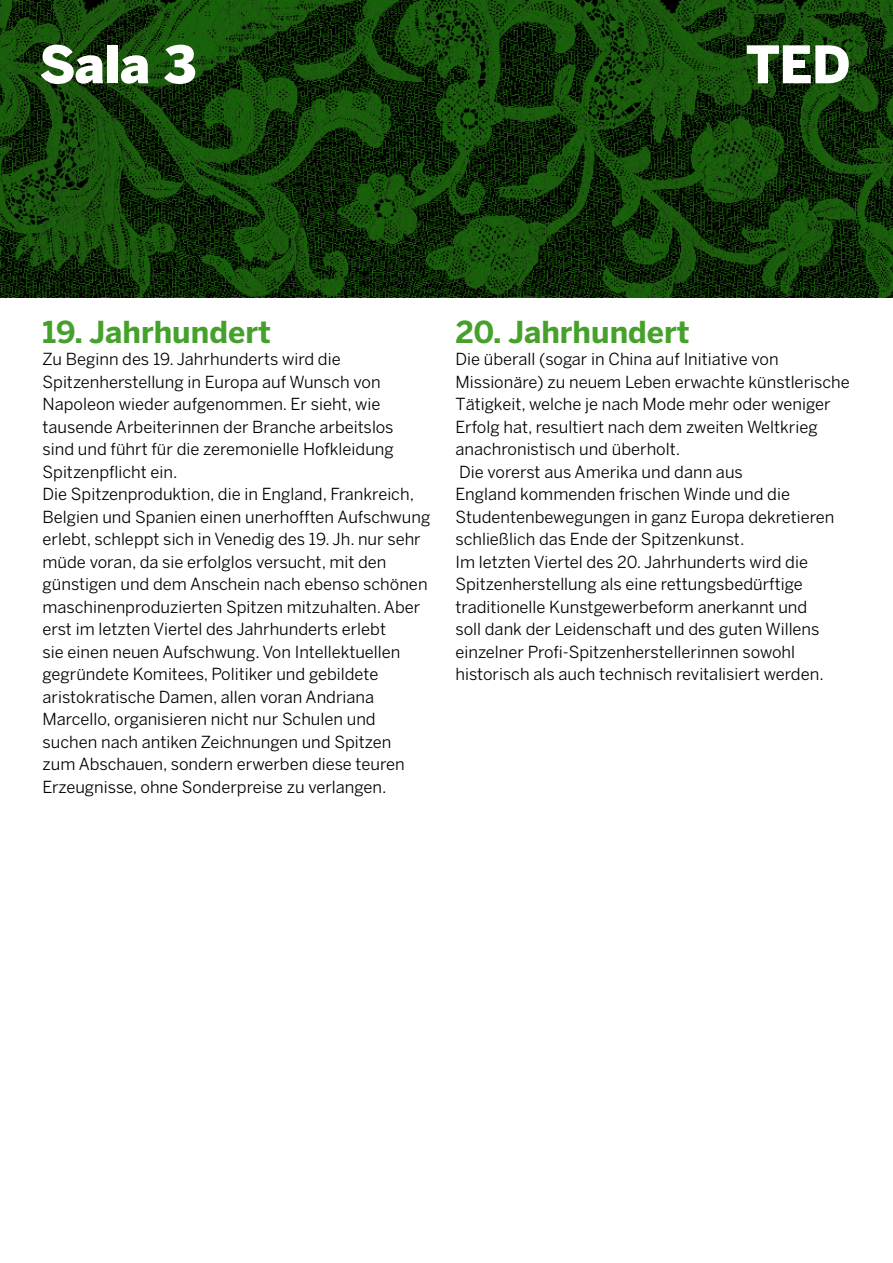
<style>
.page{position:relative;width:893px;height:1263px;background:#fff}
.page>*{position:absolute;margin:0;border:0;box-sizing:border-box;transform-origin:0 0}
.t1{font:900 51.3px "Benton Sans";letter-spacing:-.01em;color:#fff}
.t2{font:700 30px "Benton Sans";color:#45a12b}
.t3{font:16.5px/22.5px "Benton Sans";color:#000}
</style>
<div class="page">
<img style="left:0;top:0;width:893px;height:298px">
<h1 class="t1" style="left:39px;top:34px;width:159px">Sala 3</h1>
<h1 class="t1" style="left:746px;top:34px;width:106px">TED</h1>
<h2 class="t2" style="left:43px;top:314px;width:230px">19. Jahrhundert</h2>
<p class="t3" style="left:43px;top:348px;width:389px">Zu Beginn des 19. Jahrhunderts wird die Spitzenherstellung in Europa auf Wunsch von Napoleon wieder aufgenommen. Er sieht, wie tausende Arbeiterinnen der Branche arbeitslos<br>sind und führt für die zeremonielle Hofkleidung Spitzenpflicht ein.<br>Die Spitzenproduktion, die in England, Frankreich, Belgien und Spanien einen unerhofften Aufschwung erlebt, schleppt sich in Venedig des 19. Jh. nur sehr müde voran, da sie erfolglos versucht, mit den günstigen und dem Anschein nach ebenso schönen maschinenproduzierten Spitzen mitzuhalten. Aber erst im letzten Viertel des Jahrhunderts erlebt<br>sie einen neuen Aufschwung. Von Intellektuellen gegründete Komitees, Politiker und gebildete aristokratische Damen, allen voran Andriana Marcello, organisieren nicht nur Schulen und suchen nach antiken Zeichnungen und Spitzen<br>zum Abschauen, sondern erwerben diese teuren Erzeugnisse, ohne Sonderpreise zu verlangen.</p>
<h2 class="t2" style="left:455px;top:314px;width:236px">20. Jahrhundert</h2>
<p class="t3" style="left:455px;top:348px;width:396px">Die überall (sogar in China auf Initiative von Missionäre) zu neuem Leben erwachte künstlerische Tätigkeit, welche je nach Mode mehr oder weniger Erfolg hat, resultiert nach dem zweiten Weltkrieg anachronistisch und überholt.<br>Die vorerst aus Amerika und dann aus<br>England kommenden frischen Winde und die Studentenbewegungen in ganz Europa dekretieren schließlich das Ende der Spitzenkunst.<br>Im letzten Viertel des 20. Jahrhunderts wird die Spitzenherstellung als eine rettungsbedürftige traditionelle Kunstgewerbeform anerkannt und<br>soll dank der Leidenschaft und des guten Willens einzelner Profi-Spitzenherstellerinnen sowohl historisch als auch technisch revitalisiert werden.</p>
</div>
